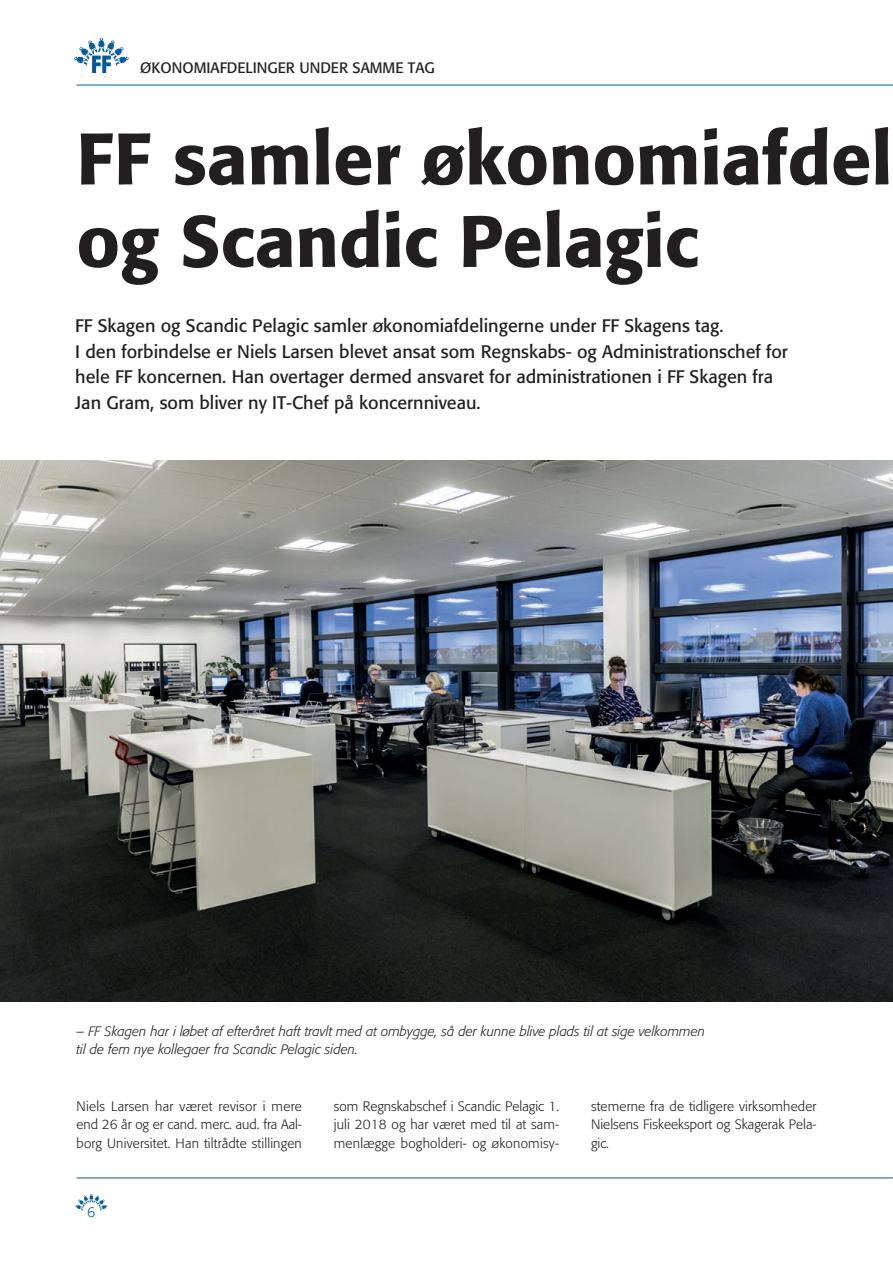
<style>
.page{position:relative;width:893px;height:1263px;background:#fff}
.page>*{position:absolute;margin:0;border:0;box-sizing:border-box;transform-origin:0 0}
.t1{font:500 72px/82.5px "Formata";color:#231f20}
.t2{font:18px/25.5px "Formata";color:#231f20}
.t3{font:15px "Formata";color:#231f20}
.t4{font:300 14.25px "Formata";color:#015aaa}
.t5{font:300 13.5px/18.8px "Formata";letter-spacing:.01em;color:#231f20;text-align:justify}
.t6{font:italic 300 13.5px/18.8px "Formata";color:#231f20}
</style>
<div class="page">
<svg style="left:75px;top:1194px;width:32px;height:16px"></svg>
<hr style="left:77px;top:1177px;width:816px;height:1px;background:#015aaa">
<img style="left:0;top:461px;width:893px;height:540px">
<svg style="left:74px;top:38px;width:55px;height:35px"></svg>
<hr style="left:77px;top:85px;width:816px;height:1px;background:#015aaa">
<p class="t3" style="left:140px;top:59px;width:296px">ØKONOMIAFDELINGER UNDER SAMME TAG</p>
<h1 class="t1" style="left:77px;top:117px;width:817px">FF samler økonomiafdel og Scandic Pelagic</h1>
<p class="t2" style="left:75px;top:313px;width:714px">FF Skagen og Scandic Pelagic samler økonomiafdelingerne under FF Skagens tag.<br>I den forbindelse er Niels Larsen blevet ansat som Regnskabs- og Administrationschef for hele FF koncernen. Han overtager dermed ansvaret for administrationen i FF Skagen fra Jan Gram, som bliver ny IT-Chef på koncernniveau.</p>
<p class="t6" style="left:77px;top:1021px;width:630px">– FF Skagen har i løbet af efteråret haft travlt med at ombygge, så der kunne blive plads til at sige velkommen til de fem nye kollegaer fra Scandic Pelagic siden.</p>
<p class="t5" style="left:77px;top:1096px;width:227px">Niels Larsen har været revisor i mere end 26 år og er cand. merc. aud. fra Aal&shy;borg Universitet. Han tiltrådte stillingen</p>
<p class="t5" style="left:334px;top:1096px;width:227px">som Regnskabschef i Scandic Pelagic 1. juli 2018 og har været med til at sam&shy;menlægge bogholderi- og økonomisy-</p>
<p class="t4" style="left:87px;top:1203px;width:10px">6</p>
<p class="t5" style="left:591px;top:1096px;width:227px">stemerne fra de tidligere virksomheder Nielsens Fiskeeksport og Skagerak Pela&shy;gic.</p>
</div>
